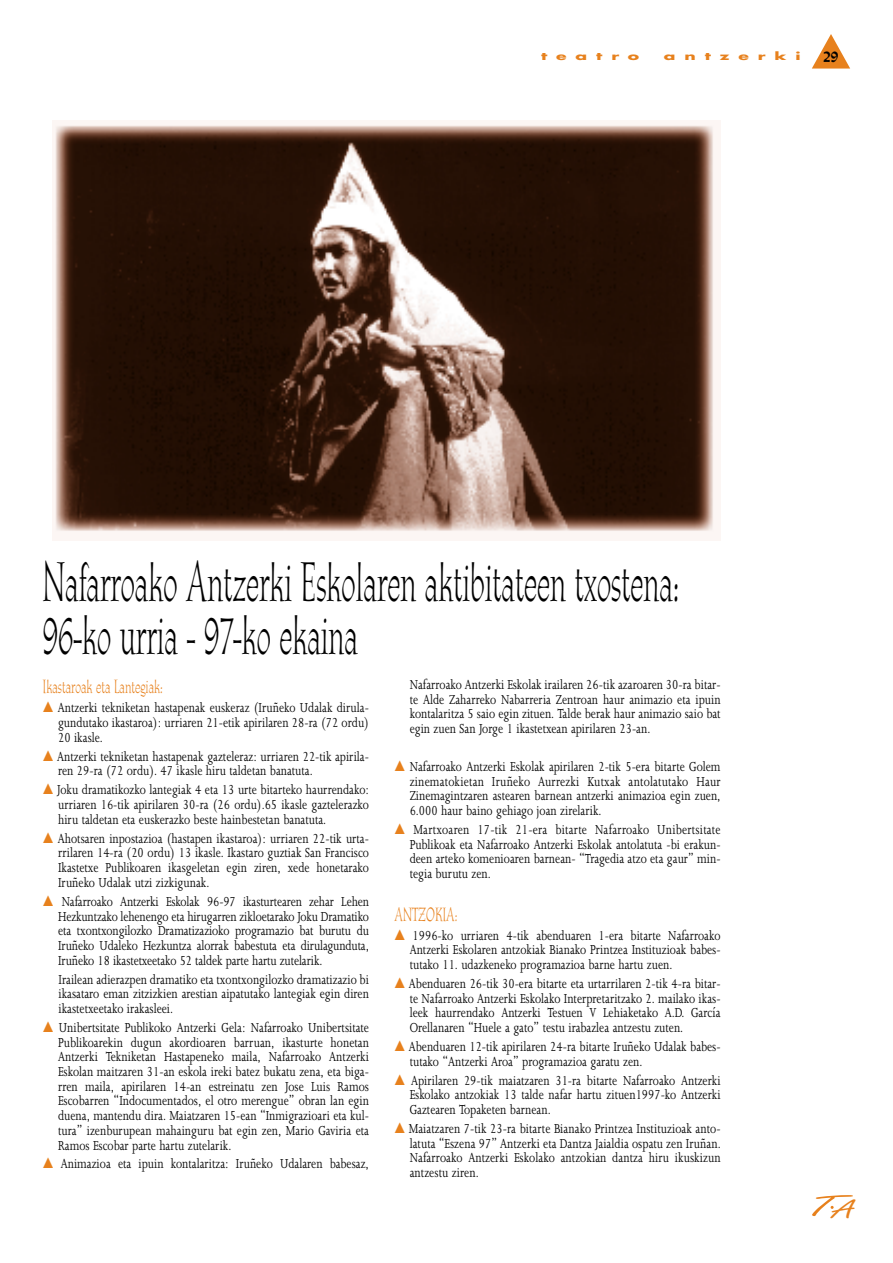
<style>
.page{position:relative;width:893px;height:1263px;background:#fff}
.page>*{position:absolute;margin:0;border:0;box-sizing:border-box;transform-origin:0 0}
.t1{font:52.5px/52.5px "Cg Athenaeum";color:#000;scale:.59 1}
.t2{font:28.8px "Freestyle Script";color:#e7811d;scale:2.18 1}
.t3{font:18px "Cg Athenaeum";color:#e7811d;scale:.7 1}
.t4{font:15px/14.7px "Joanna";color:#000;text-align:justify;scale:.8 1}
.t5{font:700 15px "Cg Athenaeum";color:#000}
.t6{font:700 10.5px "Futura";letter-spacing:.52em;color:#e7811d;scale:1.64 1}
.s1{color:#e7811d}
</style>
<div class="page">
<svg style="left:812px;top:34px;width:38px;height:35px"></svg>
<img style="left:52px;top:121px;width:668px;height:420px">
<p class="t6" style="left:541px;top:52px;width:61px">teatro</p>
<p class="t6" style="left:663px;top:52px;width:85px">antzerki</p>
<p class="t5" style="left:823px;top:51px;width:16px">29</p>
<h1 class="t1" style="left:43px;top:562px;width:1079px">Nafarroako Antzerki Eskolaren aktibitateen txostena:<br>96-ko urria - 97-ko ekaina</h1>
<p class="t3" style="left:43px;top:680px;width:173px">Ikastaroak eta Lantegiak:</p>
<p class="t4" style="left:58px;top:702px;width:390px;text-indent:-15px"><span class="s1">▲</span> Antzerki tekniketan hastapenak euskeraz (Iruñeko Udalak dirula&shy;gundutako ikastaroa): urriaren 21-etik apirilaren 28-ra (72 ordu)<br>20 ikasle.</p>
<p class="t4" style="left:58px;top:750px;width:390px;text-indent:-15px"><span class="s1">▲</span> Antzerki tekniketan hastapenak gazteleraz: urriaren 22-tik apirila&shy;ren 29-ra (72 ordu). 47 ikasle hiru taldetan banatuta.</p>
<p class="t4" style="left:58px;top:784px;width:390px;text-indent:-15px"><span class="s1">▲</span> Joku dramatikozko lantegiak 4 eta 13 urte bitarteko haurrendako: urriaren 16-tik apirilaren 30-ra (26 ordu).65 ikasle gaztelerazko hiru taldetan eta euskerazko beste hainbestetan banatuta.</p>
<p class="t4" style="left:58px;top:832px;width:390px;text-indent:-15px"><span class="s1">▲</span> Ahotsaren inpostazioa (hastapen ikastaroa): urriaren 22-tik urta&shy;rrilaren 14-ra (20 ordu) 13 ikasle. Ikastaro guztiak San Francisco Ikastetxe Publikoaren ikasgeletan egin ziren, xede honetarako Iruñeko Udalak utzi zizkigunak.</p>
<p class="t4" style="left:58px;top:895px;width:390px;text-indent:-15px"><span class="s1">▲</span> Nafarroako Antzerki Eskolak 96-97 ikasturtearen zehar Lehen Hezkuntzako lehenengo eta hirugarren zikloetarako Joku Dramatiko eta txontxongilozko Dramatizazioko programazio bat burutu du Iruñeko Udaleko Hezkuntza alorrak babestuta eta dirulagunduta, Iruñeko 18 ikastetxeetako 52 taldek parte hartu zutelarik.</p>
<p class="t4" style="left:58px;top:973px;width:389px">Irailean adierazpen dramatiko eta txontxongilozko dramatizazio bi ikasataro eman zitzizkien arestian aipatutako lantegiak egin diren ikastetxeetako irakasleei.</p>
<p class="t4" style="left:58px;top:1021px;width:390px;text-indent:-15px"><span class="s1">▲</span> Unibertsitate Publikoko Antzerki Gela: Nafarroako Unibertsitate Publikoarekin dugun akordioaren barruan, ikasturte honetan Antzerki Tekniketan Hastapeneko maila, Nafarroako Antzerki Eskolan maitzaren 31-an eskola ireki batez bukatu zena, eta biga&shy;rren maila, apirilaren 14-an estreinatu zen Jose Luis Ramos Escobarren “Indocumentados, el otro merengue” obran lan egin duena, mantendu dira. Maiatzaren 15-ean “Inmigrazioari eta kul&shy;tura” izenburupean mahainguru bat egin zen, Mario Gaviria eta Ramos Escobar parte hartu zutelarik.</p>
<p class="t4" style="left:43px;top:1158px;width:409px"><span class="s1">▲</span> Animazioa eta ipuin kontalaritza: Iruñeko Udalaren babesaz,</p>
<p class="t4" style="left:409px;top:678px;width:390px">Nafarroako Antzerki Eskolak irailaren 26-tik azaroaren 30-ra bitar&shy;te Alde Zaharreko Nabarreria Zentroan haur animazio eta ipuin kontalaritza 5 saio egin zituen. Talde berak haur animazio saio bat egin zuen San Jorge 1 ikastetxean apirilaren 23-an.</p>
<p class="t4" style="left:409px;top:760px;width:390px;text-indent:-15px"><span class="s1">▲</span> Nafarroako Antzerki Eskolak apirilaren 2-tik 5-era bitarte Golem zinematokietan Iruñeko Aurrezki Kutxak antolatutako Haur Zinemagintzaren astearen barnean antzerki animazioa egin zuen, 6.000 haur baino gehiago joan zirelarik.</p>
<p class="t4" style="left:409px;top:824px;width:390px;text-indent:-15px"><span class="s1">▲</span> Martxoaren 17-tik 21-era bitarte Nafarroako Unibertsitate Publikoak eta Nafarroako Antzerki Eskolak antolatuta -bi erakun&shy;deen arteko komenioaren barnean- “Tragedia atzo eta gaur” min&shy;tegia burutu zen.</p>
<p class="t3" style="left:394px;top:907px;width:91px">ANTZOKIA:</p>
<p class="t4" style="left:409px;top:929px;width:390px;text-indent:-15px"><span class="s1">▲</span> 1996-ko urriaren 4-tik abenduaren 1-era bitarte Nafarroako Antzerki Eskolaren antzokiak Bianako Printzea Instituzioak babes&shy;tutako 11. udazkeneko programazioa barne hartu zuen.</p>
<p class="t4" style="left:409px;top:977px;width:390px;text-indent:-15px"><span class="s1">▲</span> Abenduaren 26-tik 30-era bitarte eta urtarrilaren 2-tik 4-ra bitar&shy;te Nafarroako Antzerki Eskolako Interpretaritzako 2. mailako ikas&shy;leek haurrendako Antzerki Testuen V Lehiaketako A.D. García Orellanaren “Huele a gato” testu irabazlea antzestu zuten.</p>
<p class="t4" style="left:409px;top:1041px;width:390px;text-indent:-15px"><span class="s1">▲</span> Abenduaren 12-tik apirilaren 24-ra bitarte Iruñeko Udalak babes&shy;tutako “Antzerki Aroa” programazioa garatu zen.</p>
<p class="t4" style="left:409px;top:1074px;width:390px;text-indent:-15px"><span class="s1">▲</span> Apirilaren 29-tik maiatzaren 31-ra bitarte Nafarroako Antzerki Eskolako antzokiak 13 talde nafar hartu zituen1997-ko Antzerki Gaztearen Topaketen barnean.</p>
<p class="t4" style="left:409px;top:1123px;width:390px;text-indent:-15px"><span class="s1">▲</span> Maiatzaren 7-tik 23-ra bitarte Bianako Printzea Instituzioak anto&shy;latuta “Eszena 97” Antzerki eta Dantza Jaialdia ospatu zen Iruñan.<br>Nafarroako Antzerki Eskolako antzokian dantza hiru ikuskizun antzestu ziren.</p>
<h2 class="t2" style="left:807px;top:1197px;width:22px">T<sub>A</sub></h2>
</div>
